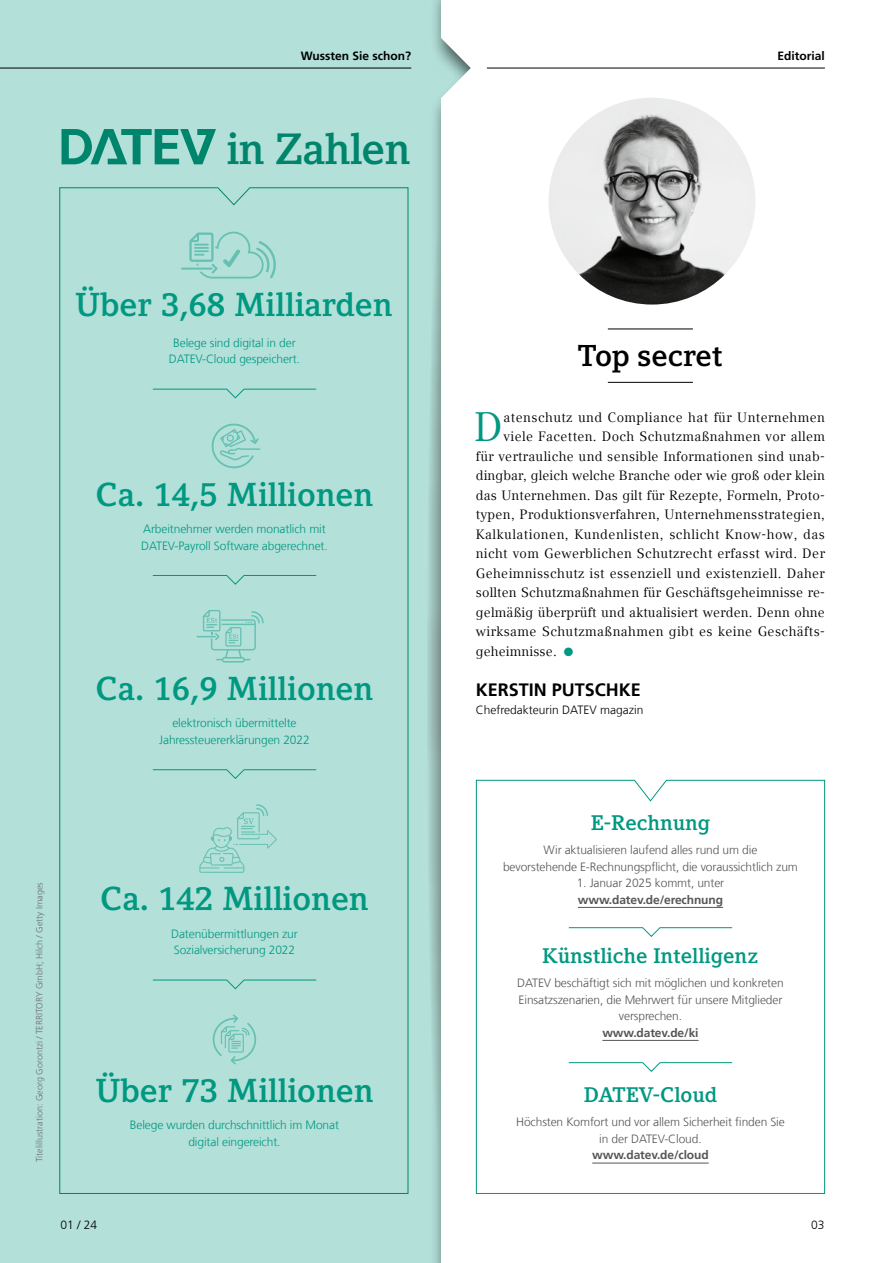
<style>
.page{position:relative;width:893px;height:1263px;background:#b3e0d9}
.page>*{position:absolute;margin:0;border:0;box-sizing:border-box;transform-origin:0 0}
.t1{font:700 43.5px "Compatil Letter LT Pro";letter-spacing:-.02em;color:#009881}
.t2{font:41.1px "Compatil Text LT Pro";color:#009881}
.t3{font:700 33px "Compatil Letter LT Pro";color:#009881}
.t4{font:700 30px "Compatil Letter LT Pro";color:#000}
.t5{font:700 21px "Compatil Letter LT Pro";color:#009881}
.t6{font:700 18px "Frutiger LT Com";color:#000}
.t7{font:13.5px "Compatil Text LT Pro";letter-spacing:.025em;color:#000}
.t8{font:300 12px/16.5px "Frutiger LT Com";letter-spacing:-.01em;color:#565655;text-align:center}
.t9{font:300 12px/16.5px "Frutiger LT Com";letter-spacing:-.01em;color:#009881;text-align:center}
.t10{font:700 12px "Frutiger LT Com";letter-spacing:-.01em;color:#565655}
.t11{font:300 12px "Frutiger LT Com";color:#000}
.t12{font:700 12px "Frutiger LT Com";color:#000}
.t13{font:300 9px "Frutiger LT Com";color:#6e6e6e}
.s1{color:#009881}
</style>
<div class="page">
<div style="left:427px;top:227px;width:24px;height:916px;background:#aad2cc;border-radius:50%"></div>
<div style="left:430px;top:0;width:463px;height:1263px;background:#000;opacity:.6"></div>
<div style="left:441px;top:0;width:452px;height:1263px;background:#fff"></div>
<hr style="left:487px;top:68px;width:338px;height:1px;background:#000">
<img style="left:549px;top:98px;width:206px;height:207px;border-radius:103px">
<div style="left:476px;top:780px;width:349px;height:414px;background:#fff"></div>
<hr style="left:608px;top:329px;width:85px;height:1px;background:#000">
<hr style="left:608px;top:382px;width:85px;height:1px;background:#000">
<hr style="left:578px;top:907px;width:145px;height:1px;background:#565655">
<hr style="left:602px;top:1040px;width:97px;height:1px;background:#565655">
<hr style="left:592px;top:1163px;width:117px;height:1px;background:#565655">
<svg style="left:568px;top:927px;width:165px;height:10px;background:#e4f4f1"></svg>
<svg style="left:568px;top:1062px;width:165px;height:10px;background:#e4f4f1"></svg>
<svg style="left:152px;top:389px;width:165px;height:9px"></svg>
<svg style="left:152px;top:575px;width:165px;height:10px"></svg>
<svg style="left:152px;top:769px;width:165px;height:10px"></svg>
<svg style="left:152px;top:979px;width:165px;height:10px"></svg>
<hr style="left:181px;top:268px;width:32px;height:2px;background:#66c1b3">
<svg style="left:190px;top:232px;width:86px;height:47px"></svg>
<svg style="left:211px;top:423px;width:49px;height:46px"></svg>
<svg style="left:197px;top:610px;width:67px;height:52px"></svg>
<svg style="left:212px;top:1014px;width:45px;height:50px"></svg>
<svg style="left:199px;top:804px;width:78px;height:69px"></svg>
<p class="t12" style="left:301px;top:48px;width:112px">Wussten Sie schon?</p>
<h1 class="t1" style="left:226px;top:124px;width:186px">in Zahlen</h1>
<h3 class="t3" style="left:75px;top:285px;width:319px">Über 3,68 Milliarden</h3>
<p class="t9" style="left:169px;top:334px;width:133px">Belege sind digital in der<br>DATEV-Cloud gespeichert.</p>
<h3 class="t3" style="left:96px;top:475px;width:279px">Ca. 14,5 Millionen</h3>
<p class="t9" style="left:141px;top:521px;width:188px;text-align:left">Arbeitnehmer werden monatlich mit<br>DATEV-Payroll Software abgerechnet.</p>
<h3 class="t3" style="left:96px;top:669px;width:279px">Ca. 16,9 Millionen</h3>
<p class="t9" style="left:159px;top:715px;width:152px">elektronisch übermittelte<br>Jahressteuererklärungen 2022</p>
<p class="t13" style="left:34px;top:1162px;width:281px;rotate:-90deg">Titelillustration: Georg Gorontzi / TERRITORY GmbH; Hilch / Getty Images</p>
<h3 class="t3" style="left:100px;top:879px;width:270px">Ca. 142 Millionen</h3>
<p class="t9" style="left:171px;top:925px;width:128px;text-align:left">Datenübermittlungen zur<br>Sozialversicherung 2022</p>
<h3 class="t3" style="left:95px;top:1071px;width:280px">Über 73 Millionen</h3>
<p class="t9" style="left:130px;top:1117px;width:211px">Belege wurden durchschnittlich im Monat digital eingereicht.</p>
<p class="t11" style="left:60px;top:1217px;width:38px">01 / 24</p>
<p class="t12" style="left:778px;top:48px;width:49px">Editorial</p>
<h3 class="t4" style="left:578px;top:338px;width:146px">Top secret</h3>
<h2 class="t2" style="left:474px;top:403px;width:31px">D</h2>
<p class="t7" style="left:504px;top:409px;width:323px">atenschutz und Compliance hat für Unternehmen</p>
<p class="t7" style="left:504px;top:428px;width:323px">viele Facetten. Doch Schutzmaßnahmen vor allem</p>
<p class="t7" style="left:476px;top:448px;width:351px">für vertrauliche und sensible Informationen sind unab-</p>
<p class="t7" style="left:476px;top:467px;width:351px">dingbar, gleich welche Branche oder wie groß oder klein</p>
<p class="t7" style="left:476px;top:487px;width:350px">das Unternehmen. Das gilt für Rezepte, Formeln, Proto-</p>
<p class="t7" style="left:476px;top:506px;width:351px">typen, Produktionsverfahren, Unternehmensstrategien,</p>
<p class="t7" style="left:476px;top:526px;width:351px">Kalkulationen, Kundenlisten, schlicht Know-how, das</p>
<p class="t7" style="left:476px;top:545px;width:351px">nicht vom Gewerblichen Schutzrecht erfasst wird. Der</p>
<p class="t7" style="left:476px;top:565px;width:351px">Geheimnisschutz ist essenziell und existenziell. Daher</p>
<p class="t7" style="left:476px;top:584px;width:351px">sollten Schutzmaßnahmen für Geschäftsgeheimnisse re-</p>
<p class="t7" style="left:476px;top:604px;width:351px">gelmäßig überprüft und aktualisiert werden. Denn ohne</p>
<p class="t7" style="left:476px;top:623px;width:349px">wirksame Schutzmaßnahmen gibt es keine Geschäfts-</p>
<p class="t7" style="left:476px;top:643px;width:99px">geheimnisse. <span class="s1">●</span></p>
<h3 class="t6" style="left:476px;top:679px;width:167px">KERSTIN PUTSCHKE</h3>
<p class="t11" style="left:476px;top:702px;width:169px">Chefredakteurin DATEV magazin</p>
<h3 class="t5" style="left:591px;top:811px;width:121px">E-Rechnung</h3>
<p class="t8" style="left:503px;top:842px;width:296px">Wir aktualisieren laufend alles rund um die<br>bevorstehende E-Rechnungspflicht, die voraussichtlich zum</p>
<p class="t8" style="left:577px;top:875px;width:149px">1. Januar 2025 kommt, unter</p>
<p class="t10" style="left:578px;top:892px;width:147px">www.datev.de/erechnung</p>
<h3 class="t5" style="left:542px;top:944px;width:218px">Künstliche Intelligenz</h3>
<p class="t8" style="left:517px;top:974px;width:268px">DATEV beschäftigt sich mit möglichen und konkreten<br>Einsatzszenarien, die Mehrwert für unsere Mitglieder versprechen.</p>
<p class="t10" style="left:602px;top:1025px;width:98px">www.datev.de/ki</p>
<h3 class="t5" style="left:584px;top:1083px;width:135px">DATEV-Cloud</h3>
<p class="t8" style="left:516px;top:1114px;width:270px">Höchsten Komfort und vor allem Sicherheit finden Sie in der DATEV-Cloud.</p>
<p class="t10" style="left:592px;top:1148px;width:118px">www.datev.de/cloud</p>
<p class="t11" style="left:811px;top:1217px;width:15px">03</p>
</div>
